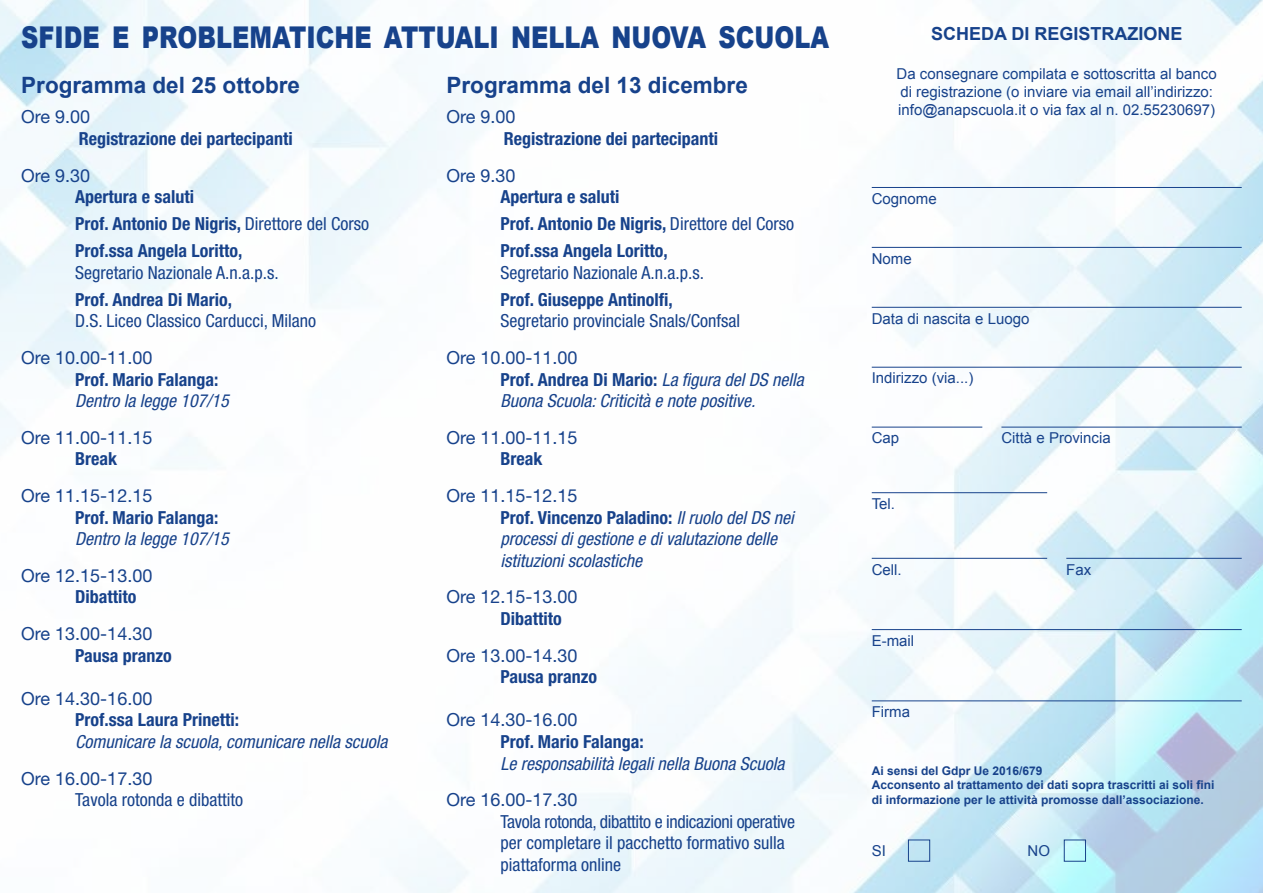
<style>
.page{position:relative;width:1263px;height:893px;background:#fff}
.page>*{position:absolute;margin:0;border:0;box-sizing:border-box;transform-origin:0 0}
.t1{font:900 30px "Arial";color:#17428b;scale:.8 1}
.t2{font:700 22.5px "Arial";color:#17428b}
.t3{font:700 condensed 18px/27px "Helvetica Neue LT Std";color:#17428b}
.t4{font:italic condensed 18px/21.6px "Helvetica Neue LT Std";color:#17428b}
.t5{font:condensed 18px/21.6px "Helvetica Neue LT Std";color:#17428b}
.t6{font:18px "Helvetica Neue LT Std";color:#17428b}
.t7{font:700 18px "Arial";color:#17428b}
.t8{font:15px/18px "Arial";color:#17428b}
.t9{font:700 12px/14.4px "Arial";color:#17428b}
.s1{font-weight:400}
.s2{font-style:normal;font-stretch:normal}
.s3{font-weight:700;font-style:normal}
</style>
<div class="page">
<img style="left:0;top:0;width:1263px;height:893px">
<hr style="left:872px;top:187px;width:370px;height:1px;background:#17428b">
<hr style="left:872px;top:247px;width:370px;height:1px;background:#17428b">
<hr style="left:872px;top:307px;width:370px;height:1px;background:#17428b">
<hr style="left:872px;top:367px;width:370px;height:1px;background:#17428b">
<hr style="left:872px;top:427px;width:110px;height:1px;background:#17428b">
<hr style="left:1001px;top:427px;width:241px;height:1px;background:#17428b">
<hr style="left:872px;top:492px;width:175px;height:1px;background:#17428b">
<hr style="left:872px;top:558px;width:175px;height:1px;background:#17428b">
<hr style="left:1066px;top:558px;width:176px;height:1px;background:#17428b">
<hr style="left:872px;top:629px;width:370px;height:1px;background:#17428b">
<hr style="left:872px;top:700px;width:370px;height:1px;background:#17428b">
<div style="left:908px;top:840px;width:22px;height:22px;border:1px solid #17428b"></div>
<div style="left:1064px;top:840px;width:22px;height:22px;border:1px solid #17428b"></div>
<h1 class="t1" style="left:21px;top:16px;width:1011px">SFIDE E PROBLEMATICHE ATTUALI NELLA NUOVA SCUOLA</h1>
<p class="t7" style="left:931px;top:21px;width:253px">SCHEDA DI REGISTRAZIONE</p>
<p class="t8" style="left:897px;top:65px;width:322px">Da consegnare compilata e sottoscritta al banco di registrazione (o inviare via email all’indirizzo: info@anapscuola.it o via fax al n. 02.55230697)</p>
<p class="t2" style="left:21px;top:71px;width:280px">Programma del 25 ottobre</p>
<p class="t6" style="left:21px;top:106px;width:71px">Ore 9.00</p>
<p class="t3" style="left:79px;top:125px;width:216px">Registrazione dei partecipanti</p>
<p class="t6" style="left:21px;top:164px;width:71px">Ore 9.30</p>
<p class="t3" style="left:75px;top:183px;width:295px">Apertura e saluti<br>Prof. Antonio De Nigris, <span class="s1">Direttore del Corso<br></span>Prof.ssa Angela Loritto,</p>
<p class="t5" style="left:75px;top:261px;width:205px">Segretario Nazionale A.n.a.p.s.</p>
<p class="t3" style="left:75px;top:286px;width:158px">Prof. Andrea Di Mario,</p>
<p class="t5" style="left:75px;top:310px;width:242px">D.S. Liceo Classico Carducci, Milano</p>
<p class="t6" style="left:21px;top:347px;width:133px">Ore 10.00-11.00</p>
<p class="t3" style="left:75px;top:365px;width:145px">Prof. Mario Falanga:</p>
<p class="t4" style="left:75px;top:390px;width:155px">Dentro la legge 107/15</p>
<p class="t6" style="left:21px;top:427px;width:133px">Ore 11.00-11.15</p>
<p class="t3" style="left:75px;top:445px;width:43px">Break</p>
<p class="t6" style="left:21px;top:485px;width:133px">Ore 11.15-12.15</p>
<p class="t3" style="left:75px;top:503px;width:145px">Prof. Mario Falanga:</p>
<p class="t4" style="left:75px;top:528px;width:155px">Dentro la legge 107/15</p>
<p class="t6" style="left:21px;top:565px;width:133px">Ore 12.15-13.00</p>
<p class="t3" style="left:75px;top:583px;width:63px">Dibattito</p>
<p class="t6" style="left:21px;top:623px;width:133px">Ore 13.00-14.30</p>
<p class="t3" style="left:75px;top:641px;width:98px">Pausa pranzo</p>
<p class="t6" style="left:21px;top:688px;width:133px">Ore 14.30-16.00</p>
<p class="t3" style="left:75px;top:706px;width:165px">Prof.ssa Laura Prinetti:</p>
<p class="t4" style="left:75px;top:731px;width:314px">Comunicare la scuola, comunicare nella scuola</p>
<p class="t6" style="left:21px;top:767px;width:133px">Ore 16.00-17.30</p>
<p class="t5" style="left:75px;top:789px;width:169px">Tavola rotonda e dibattito</p>
<p class="t2" style="left:446px;top:71px;width:303px">Programma del 13 dicembre</p>
<p class="t6" style="left:446px;top:106px;width:71px">Ore 9.00</p>
<p class="t3" style="left:504px;top:125px;width:216px">Registrazione dei partecipanti</p>
<p class="t6" style="left:446px;top:164px;width:71px">Ore 9.30</p>
<p class="t3" style="left:500px;top:183px;width:295px">Apertura e saluti<br>Prof. Antonio De Nigris, <span class="s1">Direttore del Corso<br></span>Prof.ssa Angela Loritto,</p>
<p class="t5" style="left:500px;top:261px;width:205px">Segretario Nazionale A.n.a.p.s.</p>
<p class="t3" style="left:500px;top:286px;width:174px">Prof. Giuseppe Antinolfi,</p>
<p class="t5" style="left:500px;top:310px;width:241px">Segretario provinciale Snals/Confsal</p>
<p class="t4" style="left:500px;top:347px;width:305px;text-indent:-54px"><span class="s2">Ore 10.00-11.00<br></span><span class="s3">Prof. Andrea Di Mario:</span> La figura del DS nella<br>Buona Scuola: Criticità e note positive.</p>
<p class="t6" style="left:446px;top:427px;width:133px">Ore 11.00-11.15</p>
<p class="t3" style="left:500px;top:445px;width:43px">Break</p>
<p class="t4" style="left:500px;top:485px;width:295px;text-indent:-54px"><span class="s2">Ore 11.15-12.15<br></span><span class="s3">Prof. Vincenzo Paladino:</span> Il ruolo del DS nei processi di gestione e di valutazione delle istituzioni scolastiche</p>
<p class="t6" style="left:446px;top:586px;width:133px">Ore 12.15-13.00</p>
<p class="t3" style="left:500px;top:605px;width:63px">Dibattito</p>
<p class="t6" style="left:446px;top:644px;width:133px">Ore 13.00-14.30</p>
<p class="t3" style="left:500px;top:663px;width:98px">Pausa pranzo</p>
<p class="t6" style="left:446px;top:709px;width:133px">Ore 14.30-16.00</p>
<p class="t3" style="left:500px;top:728px;width:145px">Prof. Mario Falanga:</p>
<p class="t4" style="left:500px;top:753px;width:285px">Le responsabilità legali nella Buona Scuola</p>
<p class="t6" style="left:446px;top:789px;width:133px">Ore 16.00-17.30</p>
<p class="t5" style="left:500px;top:810px;width:296px">Tavola rotonda, dibattito e indicazioni operative per completare il pacchetto formativo sulla piattaforma online</p>
<p class="t8" style="left:872px;top:190px;width:67px">Cognome</p>
<p class="t8" style="left:872px;top:250px;width:42px">Nome</p>
<p class="t8" style="left:872px;top:309px;width:159px">Data di nascita e Luogo</p>
<p class="t8" style="left:872px;top:369px;width:103px">Indirizzo (via...)</p>
<p class="t8" style="left:872px;top:429px;width:29px">Cap</p>
<p class="t8" style="left:1001px;top:429px;width:111px">Città e Provincia</p>
<p class="t8" style="left:872px;top:495px;width:25px">Tel.</p>
<p class="t8" style="left:872px;top:560px;width:31px">Cell.</p>
<p class="t8" style="left:1066px;top:560px;width:27px">Fax</p>
<p class="t8" style="left:872px;top:632px;width:44px">E-mail</p>
<p class="t8" style="left:872px;top:703px;width:40px">Firma</p>
<p class="t9" style="left:872px;top:764px;width:344px">Ai sensi del Gdpr Ue 2016/679<br>Acconsento al trattamento dei dati sopra trascritti ai soli fini di informazione per le attività promosse dall’associazione.</p>
<p class="t8" style="left:872px;top:842px;width:16px">SI</p>
<p class="t8" style="left:1027px;top:842px;width:24px">NO</p>
</div>
